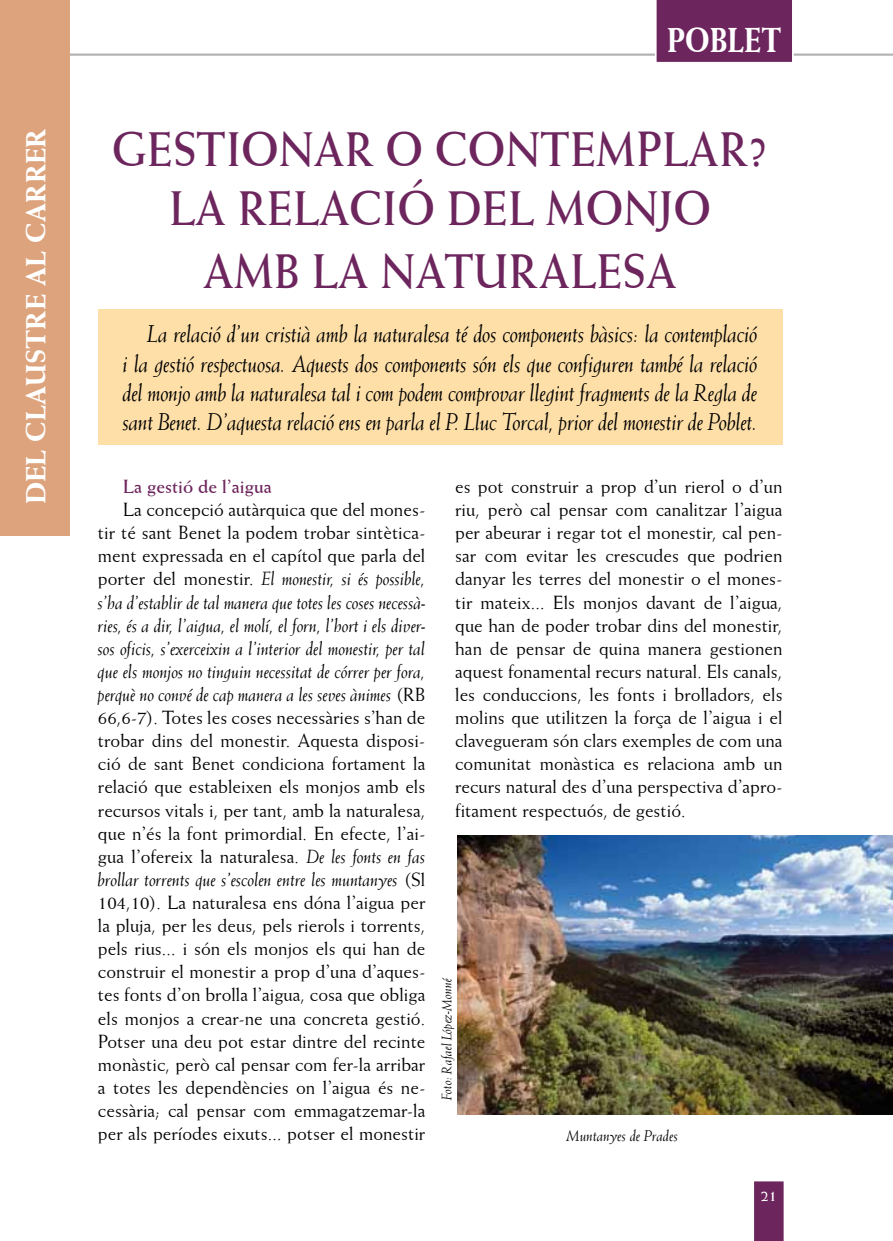
<style>
.page{position:relative;width:893px;height:1241px;background:#fff}
.page>*{position:absolute;margin:0;border:0;box-sizing:border-box;transform-origin:0 0}
.t1{font:700 49px "Weiss BT";color:#6d255d;scale:.93 1}
.t2{font:800 35px "Weiss BT";color:#fff;scale:.83 1}
.t3{font:800 28px "Weiss BT";color:#fff}
.t4{font:italic 24.5px/29.4px "Weiss BT";letter-spacing:-.01em;color:#000;text-align:justify}
.t5{font:19.25px/23.1px "Weiss BT";color:#000;text-align:justify}
.t6{font:700 19.25px "Weiss BT";color:#6d255d}
.t7{font:italic 15.75px "Weiss BT";letter-spacing:.01em;color:#000}
.t8{font:700 15.75px "Weiss BT";color:#fff}
.t9{font:italic 14px "Weiss BT";letter-spacing:.01em;color:#000}
.s1{font-style:italic}
</style>
<div class="page">
<hr style="left:0;top:54px;width:893px;height:1px;background:#b1b3b4">
<div style="left:0;top:0;width:69px;height:535px;background:#dca37c"></div>
<svg style="left:754px;top:1181px;width:30px;height:59px"></svg>
<div style="left:655px;top:0;width:139px;height:62px;background:#6d255d"></div>
<div style="left:98px;top:309px;width:685px;height:135px;background:#fedfa8"></div>
<img style="left:457px;top:835px;width:436px;height:279px">
<h3 class="t3" style="left:18px;top:504px;width:377px;rotate:-90deg">DEL CLAUSTRE AL CARRER</h3>
<h2 class="t2" style="left:667px;top:18px;width:139px">POBLET</h2>
<h1 class="t1" style="left:112px;top:119px;width:67px">GESTIO</h1>
<h1 class="t1" style="left:279px;top:119px;width:528px">NAR OCONTEMPLAR?</h1>
<h1 class="t1" style="left:169px;top:178px;width:103px">LA RELACI</h1>
<h1 class="t1" style="left:397px;top:178px;width:85px">Ó DEL</h1>
<h1 class="t1" style="left:546px;top:178px;width:151px">MONJO</h1>
<h1 class="t1" style="left:204px;top:241px;width:359px">AMB LA NATURALESA</h1>
<p class="t4" style="left:123px;top:318px;width:636px;text-indent:25px">La relació d’un cristià amb la naturalesa té dos components bàsics: la contemplació i la gestió respectuosa. Aquests dos components són els que configuren també la relació del monjo amb la naturalesa tal i com podem comprovar llegint fragments de la Regla de sant Benet. D’aquesta relació ens en parla el P. Lluc Torcal, prior del monestir de Poblet.</p>
<p class="t6" style="left:123px;top:474px;width:150px">LA GESTIÓ DE L’AIGUA</p>
<p class="t5" style="left:98px;top:497px;width:329px;text-indent:25px">La concepció autàrquica que del mones&shy;tir té sant Benet la podem trobar sintètica&shy;ment expressada en el capítol que parla del porter del monestir. <span class="s1">El monestir, si és possible, s’ha d’establir de tal manera que totes les coses necessà&shy;ries, és a dir, l’aigua, el molí, el forn, l’hort i els diver&shy;sos oficis, s’exerceixin a l’interior del monestir, per tal que els monjos no tinguin necessitat de córrer per fora, perquè no convé de cap manera a les seves ànimes</span> (RB 66,6-7). Totes les coses necessàries s’han de trobar dins del monestir. Aquesta disposi&shy;ció de sant Benet condiciona fortament la relació que estableixen els monjos amb els recursos vitals i, per tant, amb la naturalesa, que n’és la font primordial. En efecte, l’ai&shy;gua l’ofereix la naturalesa. <span class="s1">De les fonts en fas brollar torrents que s’escolen entre les muntanyes</span> (Sl 104,10). La naturalesa ens dóna l’aigua per la pluja, per les deus, pels rierols i torrents, pels rius... i són els monjos els qui han de construir el monestir a prop d’una d’aques&shy;tes fonts d’on brolla l’aigua, cosa que obliga els monjos a crear-ne una concreta gestió.<br>Potser una deu pot estar dintre del recinte monàstic, però cal pensar com fer-la arribar a totes les dependències on l’aigua és ne&shy;cessària; cal pensar com emmagatzemar-la per als períodes eixuts... potser el monestir</p>
<p class="t5" style="left:455px;top:474px;width:329px">es pot construir a prop d’un rierol o d’un riu, però cal pensar com canalitzar l’aigua per abeurar i regar tot el monestir, cal pen&shy;sar com evitar les crescudes que podrien danyar les terres del monestir o el mones&shy;tir mateix... Els monjos davant de l’aigua, que han de poder trobar dins del monestir, han de pensar de quina manera gestionen aquest fonamental recurs natural. Els canals, les conduccions, les fonts i brolladors, els molins que utilitzen la força de l’aigua i el clavegueram són clars exemples de com una comunitat monàstica es relaciona amb un recurs natural des d’una perspectiva d’apro&shy;fitament respectuós, de gestió.</p>
<p class="t9" style="left:438px;top:1099px;width:123px;rotate:-90deg">Foto: Rafael López-Monné</p>
<p class="t7" style="left:566px;top:1125px;width:113px">Muntanyes de Prades</p>
<p class="t8" style="left:761px;top:1185px;width:18px">21</p>
</div>
